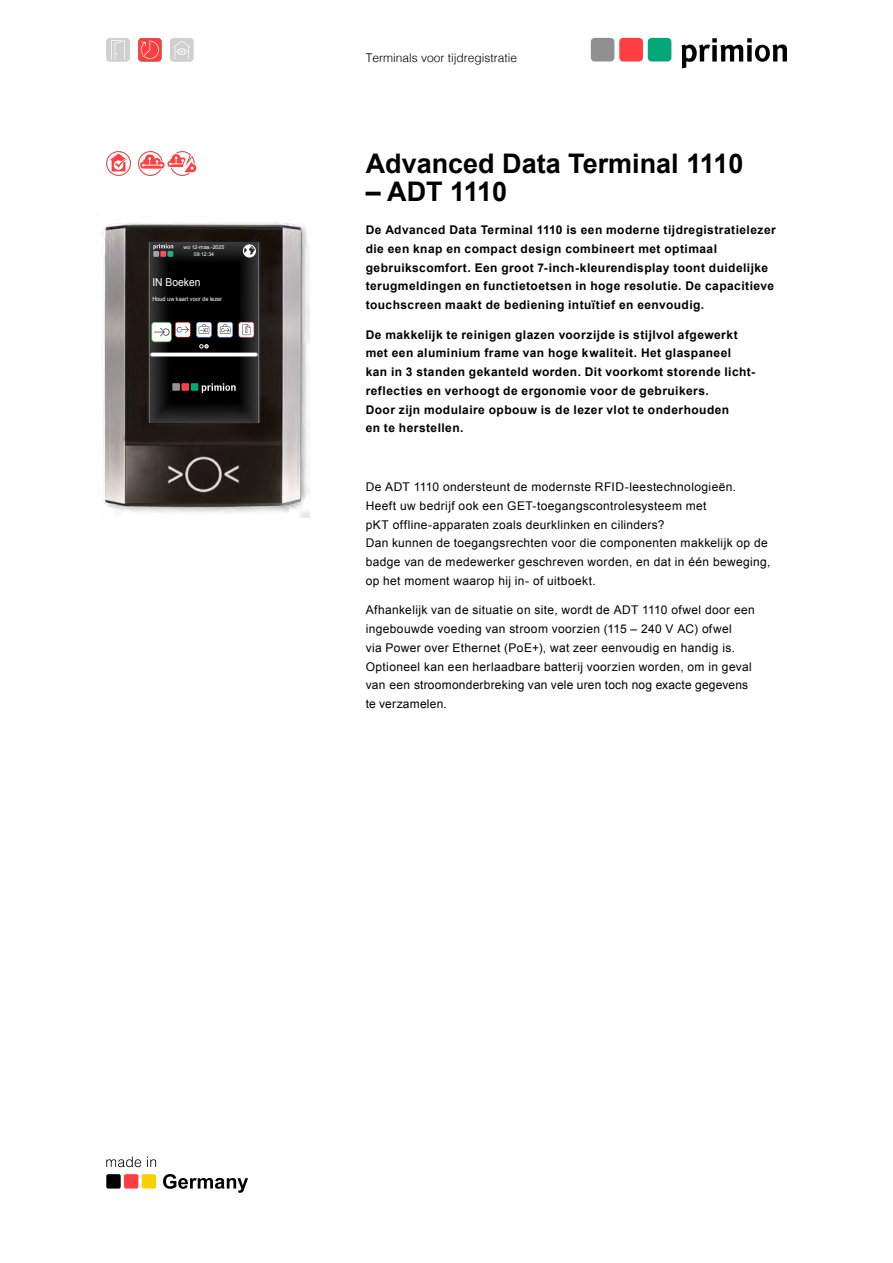
<style>
.page{position:relative;width:893px;height:1263px;background:#fff}
.page>*{position:absolute;margin:0;border:0;box-sizing:border-box;transform-origin:0 0}
.t1{font:700 27px "Arial";color:#000}
.t2{font:12px/18.8px "Arial";letter-spacing:.03em;color:#000}
.t3{font:700 12px/18.8px "Arial";letter-spacing:.035em;color:#000}
.t4{font:300 12px "Helvetica";color:#000}
.t5{font:10.95px "Arial";color:#fff;scale:.94 1}
.t6{font:6px "Arial";color:#fff;scale:.94 1}
.t7{font:5.25px "Arial";color:#fff}
</style>
<div class="page">
<svg style="left:106px;top:1156px;width:35px;height:11px"></svg>
<svg style="left:147px;top:1156px;width:9px;height:11px"></svg>
<svg style="left:163px;top:1174px;width:85px;height:19px"></svg>
<div style="left:106px;top:1174px;width:15px;height:14px;background:#000;border-radius:2px"></div>
<div style="left:124px;top:1174px;width:14px;height:14px;background:#ff3e41;border-radius:2px"></div>
<div style="left:142px;top:1174px;width:14px;height:14px;background:#f8d200;border-radius:2px"></div>
<img style="left:102px;top:222px;width:207px;height:296px">
<svg style="left:681px;top:38px;width:106px;height:30px"></svg>
<div style="left:591px;top:38px;width:23px;height:24px;background:#909090;border-radius:4px"></div>
<div style="left:619px;top:38px;width:24px;height:24px;background:#ff3e41;border-radius:4px"></div>
<div style="left:648px;top:38px;width:23px;height:24px;background:#04a777;border-radius:4px"></div>
<svg style="left:106px;top:151px;width:25px;height:25px"></svg>
<svg style="left:107px;top:152px;width:23px;height:23px"></svg>
<svg style="left:110px;top:153px;width:17px;height:18px"></svg>
<svg style="left:139px;top:151px;width:58px;height:25px"></svg>
<div style="left:170px;top:38px;width:23px;height:24px;background:#d0d0d0;border-radius:4px"></div>
<svg style="left:173px;top:40px;width:18px;height:19px"></svg>
<div style="left:106px;top:38px;width:24px;height:24px;background:#d0d0d0;border-radius:4px"></div>
<svg style="left:111px;top:40px;width:14px;height:20px"></svg>
<div style="left:138px;top:38px;width:24px;height:24px;background:#ff3e41;border-radius:4px"></div>
<svg style="left:141px;top:40px;width:18px;height:19px"></svg>
<div style="left:136px;top:231px;width:136px;height:194px;background:#fff;opacity:.5"></div>
<p class="t7" style="left:184px;top:244px;width:42px">wo 12-maa.-2025</p>
<p class="t7" style="left:194px;top:251px;width:22px">09:12:34</p>
<p class="t5" style="left:152px;top:275px;width:53px">IN Boeken</p>
<p class="t6" style="left:152px;top:295px;width:76px">Houd uw kaart voor de lezer</p>
<p class="t4" style="left:366px;top:47px;width:153px">Terminals voor tijdregistratie</p>
<h1 class="t1" style="left:366px;top:145px;width:379px">Advanced Data Terminal 1110</h1>
<h1 class="t1" style="left:366px;top:174px;width:143px">– ADT 1110</h1>
<p class="t3" style="left:366px;top:221px;width:412px">De Advanced Data Terminal 1110 is een moderne tijdregistratielezer die een knap en compact design combineert met optimaal gebruikscomfort. Een groot 7-inch-kleurendisplay toont duidelijke terug meldingen en functietoetsen in hoge resolutie. De capacitieve touchscreen maakt de bediening intuïtief en eenvoudig.</p>
<p class="t3" style="left:366px;top:325px;width:390px">De makkelijk te reinigen glazen voorzijde is stijlvol afgewerkt met een aluminium frame van hoge kwaliteit. Het glaspaneel kan in 3 standen gekanteld worden. Dit voorkomt storende licht&shy;reflecties en verhoogt de ergonomie voor de gebruikers.<br>Door zijn modulaire opbouw is de lezer vlot te onderhouden<br>en te herstellen.</p>
<p class="t2" style="left:366px;top:478px;width:406px">De ADT 1110 ondersteunt de modernste RFID-leestechnologieën.<br>Heeft uw bedrijf ook een GET-toegangscontrolesysteem met<br>pKT offline-apparaten zoals deurklinken en cilinders?<br>Dan kunnen de toegangsrechten voor die componenten makkelijk op de badge van de medewerker geschreven worden, en dat in één beweging, op het moment waarop hij in- of uitboekt.</p>
<p class="t2" style="left:366px;top:601px;width:391px">Afhankelijk van de situatie on site, wordt de ADT 1110 ofwel door een ingebouwde voeding van stroom voorzien (115 – 240 V AC) ofwel<br>via Power over Ethernet (PoE+), wat zeer eenvoudig en handig is.<br>Optioneel kan een herlaadbare batterij voorzien worden, om in geval van een stroomonderbreking van vele uren toch nog exacte gegevens te verzamelen.</p>
</div>
